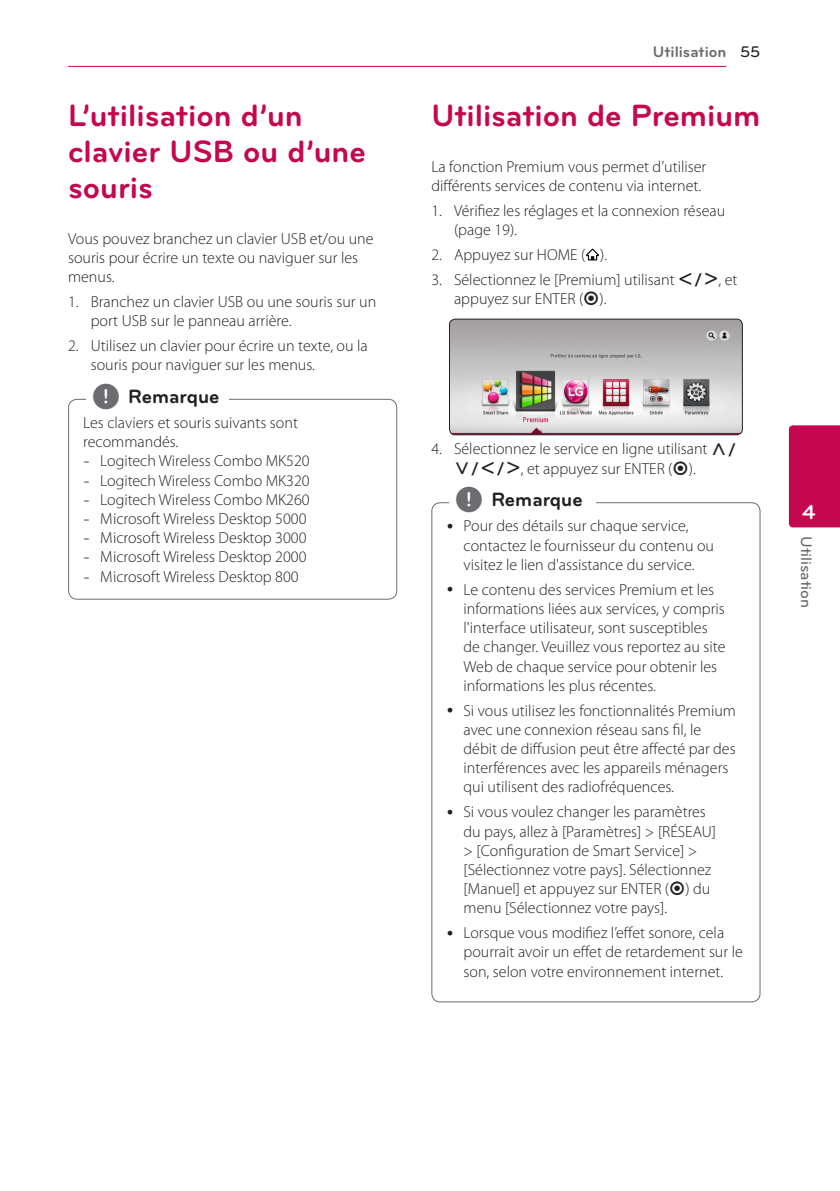
<style>
.page{position:relative;width:840px;height:1191px;background:#fff}
.page>*{position:absolute;margin:0;border:0;box-sizing:border-box;transform-origin:0 0}
.Title_1{font:700 32px/36px "Bryant LG";color:#c50750}
.t1{font:700 21px "Bryant LG";color:#fff}
.t2{font:700 20px "Bryant LG";color:#231f20}
.Content_text_Light{font:300 16px/19.2px "Myriad Pro";color:#231f20}
.Content_text_Num{font:300 16px/19.2px "Myriad Pro";color:#231f20}
.t3{font:700 16px "Bryant LG";color:#6c6d70}
.t4{font:500 16px "Bryant LG";color:#6c6d70}
.s1{font-family:"UPSYS Common";font-weight:400;font-size:30px;color:#6c6d70}
.s2{font-family:"Bryant LG";font-weight:400}
.s3{font-weight:500;color:#231f20}
.s4{font-family:"UPSYS Common";font-weight:400}
</style>
<div class="page">
<hr style="left:68px;top:66px;width:658px;height:1px;background:#c50750">
<div style="left:788px;top:425px;width:51px;height:102px;background:#c50750"></div>
<div style="left:68px;top:399px;width:329px;height:200px;border:1px solid #6c6d70;border-radius:9px"></div>
<div style="left:86px;top:393px;width:142px;height:20px;background:#fff"></div>
<svg style="left:586px;top:248px;width:12px;height:12px"></svg>
<img style="left:449px;top:319px;width:293px;height:116px">
<div style="left:449px;top:319px;width:293px;height:116px;border:1px solid #231f20;border-radius:6px"></div>
<p class="Title_1" style="left:68px;top:97px;width:299px">L’utilisation d’un clavier USB ou d’une souris</p>
<p class="Content_text_Light" style="left:68px;top:228px;width:307px">Vous pouvez branchez un clavier USB et/ou une souris pour écrire un texte ou naviguer sur les menus.</p>
<p class="Content_text_Num" style="left:91px;top:292px;width:287px;text-indent:-23px">1. Branchez un clavier USB ou une souris sur un port USB sur le panneau arrière.</p>
<p class="Content_text_Num" style="left:91px;top:336px;width:278px;text-indent:-23px">2. Utilisez un clavier pour écrire un texte, ou la souris pour naviguer sur les menus.</p>
<p class="t2" style="left:92px;top:384px;width:129px"><span class="s1">,</span> Remarque</p>
<p class="Content_text_Light" style="left:83px;top:413px;width:216px">Les claviers et souris suivants sont recommandés.</p>
<p class="Content_text_Light" style="left:83px;top:451px;width:228px"><span class="s2">-</span> Logitech Wireless Combo MK520</p>
<p class="Content_text_Light" style="left:83px;top:470px;width:228px"><span class="s2">-</span> Logitech Wireless Combo MK320</p>
<p class="Content_text_Light" style="left:83px;top:490px;width:228px"><span class="s2">-</span> Logitech Wireless Combo MK260</p>
<p class="Content_text_Light" style="left:83px;top:509px;width:225px"><span class="s2">-</span> Microsoft Wireless Desktop 5000</p>
<p class="Content_text_Light" style="left:83px;top:528px;width:225px"><span class="s2">-</span> Microsoft Wireless Desktop 3000</p>
<p class="Content_text_Light" style="left:83px;top:547px;width:225px"><span class="s2">-</span> Microsoft Wireless Desktop 2000</p>
<p class="Content_text_Light" style="left:83px;top:566px;width:217px"><span class="s2">-</span> Microsoft Wireless Desktop 800</p>
<p class="t3" style="left:652px;top:42px;width:109px">Utilisation <span class="s3">55</span></p>
<p class="Title_1" style="left:431px;top:97px;width:330px">Utilisation de Premium</p>
<p class="Content_text_Light" style="left:431px;top:156px;width:276px">La fonction Premium vous permet d’utiliser différents services de contenu via internet.</p>
<p class="Content_text_Num" style="left:454px;top:200px;width:272px;text-indent:-23px">1. Vérifiez les réglages et la connexion réseau (page 19).</p>
<p class="Content_text_Num" style="left:431px;top:245px;width:177px">2. Appuyez sur HOME ( ).</p>
<p class="Content_text_Num" style="left:454px;top:270px;width:285px;text-indent:-23px">3. Sélectionnez le [Premium] utilisant <span class="s4">A/D</span>, et appuyez sur ENTER (<span class="s4">b</span>).</p>
<p class="Content_text_Num" style="left:454px;top:439px;width:285px;text-indent:-23px">4. Sélectionnez le service en ligne utilisant <span class="s4">W/<br>S/A/D</span>, et appuyez sur ENTER (<span class="s4">b</span>).</p>
<p class="t2" style="left:454px;top:487px;width:129px"><span class="s1">,</span> Remarque</p>
<p class="Content_text_Light" style="left:463px;top:516px;width:252px">Pour des détails sur chaque service, contactez le fournisseur du contenu ou visitez le lien d'assistance du service.</p>
<p class="Content_text_Light" style="left:463px;top:579px;width:263px">Le contenu des services Premium et les informations liées aux services, y compris l'interface utilisateur, sont susceptibles de changer. Veuillez vous reportez au site Web de chaque service pour obtenir les informations les plus récentes.</p>
<p class="Content_text_Light" style="left:463px;top:700px;width:274px">Si vous utilisez les fonctionnalités Premium avec une connexion réseau sans fil, le débit de diffusion peut être affecté par des interférences avec les appareils ménagers qui utilisent des radiofréquences.</p>
<p class="Content_text_Light" style="left:463px;top:802px;width:254px">Si vous voulez changer les paramètres du pays, allez à [Paramètres] &gt; [RÉSEAU] &gt; [Configuration de Smart Service] &gt; [Sélectionnez votre pays]. Sélectionnez [Manuel] et appuyez sur ENTER (<span class="s4">b</span>) du menu [Sélectionnez votre pays].</p>
<p class="Content_text_Light" style="left:463px;top:923px;width:281px">Lorsque vous modifiez l’effet sonore, cela pourrait avoir un effet de retardement sur le son, selon votre environnement internet.</p>
<h2 class="t1" style="left:801px;top:499px;width:15px">4</h2>
<p class="t4" style="left:815px;top:536px;width:73px;rotate:90deg">Utilisation</p>
</div>
